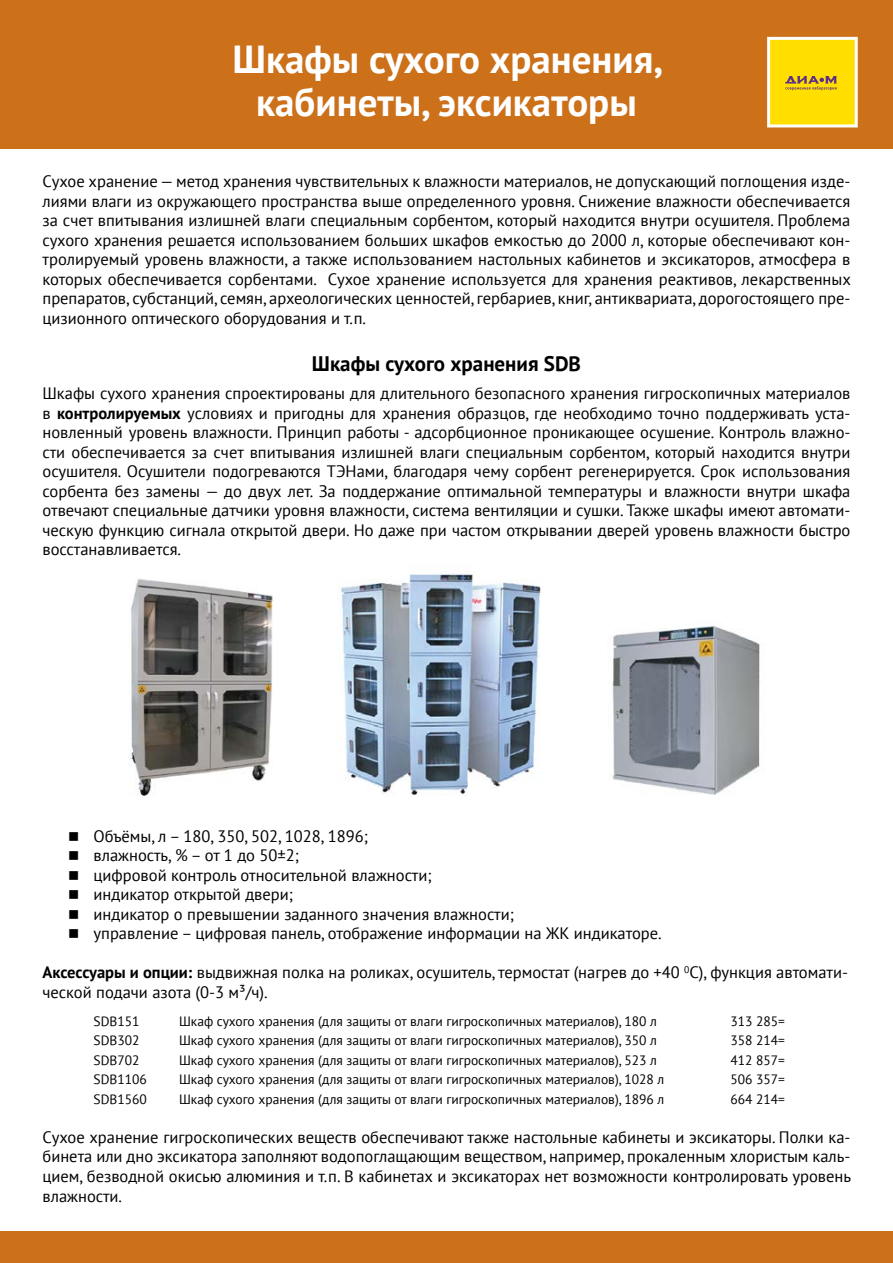
<style>
.page{position:relative;width:893px;height:1263px;background:#fff}
.page>*{position:absolute;margin:0;border:0;box-sizing:border-box;transform-origin:0 0}
.t1{font:700 39px/43.5px "PT Sans";color:#fff;text-align:center}
.t2{font:700 21px "PT Sans";color:#000}
.t3{font:16.5px/19.5px "PT Sans";color:#000;text-align:justify}
.t4{font:13.5px "PT Sans";color:#000}
.s1{font-weight:700}
</style>
<div class="page">
<div style="left:0;top:0;width:893px;height:149px;background:#cc7019"></div>
<div style="left:0;top:1231px;width:893px;height:32px;background:#cc7019"></div>
<div style="left:769px;top:38px;width:87px;height:88px;background:#ffde00"></div>
<svg style="left:785px;top:76px;width:52px;height:14px"></svg>
<div style="left:767px;top:37px;width:91px;height:90px;border:3px solid #fff"></div>
<img style="left:612px;top:625px;width:148px;height:170px">
<img style="left:338px;top:571px;width:203px;height:225px">
<img style="left:129px;top:579px;width:144px;height:217px">
<h1 class="t1" style="left:232px;top:36px;width:432px">Шкафы сухого хранения, кабинеты, эксикаторы</h1>
<p class="t3" style="left:43px;top:171px;width:810px">Сухое хранение — метод хранения чувствительных к влажности материалов, не допускающий поглощения изде&shy;лиями влаги из окружающего пространства выше определенного уровня. Снижение влажности обеспечивается за счет впитывания излишней влаги специальным сорбентом, который находится внутри осушителя. Проблема сухого хранения решается использованием больших шкафов емкостью до 2000 л, которые обеспечивают кон&shy;тролируемый уровень влажности, а также использованием настольных кабинетов и эксикаторов, атмосфера в которых обеспечивается сорбентами. Сухое хранение используется для хранения реактивов, лекарственных препаратов, субстанций, семян, археологических ценностей, гербариев, книг, антиквариата, дорогостоящего пре&shy;цизионного оптического оборудования и т.п.</p>
<p class="t2" style="left:312px;top:350px;width:271px">Шкафы сухого хранения SDB</p>
<p class="t3" style="left:43px;top:383px;width:809px">Шкафы сухого хранения спроектированы для длительного безопасного хранения гигроскопичных материалов в <span class="s1">контролируемых</span> условиях и пригодны для хранения образцов, где необходимо точно поддерживать уста&shy;новленный уровень влажности. Принцип работы - адсорбционное проникающее осушение. Контроль влажно&shy;сти обеспечивается за счет впитывания излишней влаги специальным сорбентом, который находится внутри осушителя. Осушители подогреваются ТЭНами, благодаря чему сорбент регенерируется. Срок использования сорбента без замены — до двух лет. За поддержание оптимальной температуры и влажности внутри шкафа отвечают специальные датчики уровня влажности, система вентиляции и сушки. Также шкафы имеют автомати&shy;ческую функцию сигнала открытой двери. Но даже при частом открывании дверей уровень влажности быстро восстанавливается.</p>
<p class="t3" style="left:68px;top:826px;width:301px">■ Объёмы, л – 180, 350, 502, 1028, 1896;</p>
<p class="t3" style="left:68px;top:845px;width:233px">■ влажность, % – от 1 до 50±2;</p>
<p class="t3" style="left:68px;top:865px;width:365px">■ цифровой контроль относительной влажности;</p>
<p class="t3" style="left:68px;top:884px;width:227px">■ индикатор открытой двери;</p>
<p class="t3" style="left:68px;top:904px;width:447px">■ индикатор о превышении заданного значения влажности;</p>
<p class="t3" style="left:68px;top:923px;width:595px">■ управление – цифровая панель, отображение информации на ЖК индикаторе.</p>
<p class="t3" style="left:43px;top:962px;width:807px"><span class="s1">Аксессуары и опции:</span> выдвижная полка на роликах, осушитель, термостат (нагрев до +40 <sup>0</sup>С), функция автомати&shy;ческой подачи азота (0-3 м³/ч).</p>
<p class="t4" style="left:94px;top:1012px;width:47px">SDB151</p>
<p class="t4" style="left:179px;top:1012px;width:479px">Шкаф сухого хранения (для защиты от влаги гигроскопичных материалов), 180 л</p>
<p class="t4" style="left:730px;top:1012px;width:56px">313 285=</p>
<p class="t4" style="left:94px;top:1032px;width:47px">SDB302</p>
<p class="t4" style="left:179px;top:1032px;width:479px">Шкаф сухого хранения (для защиты от влаги гигроскопичных материалов), 350 л</p>
<p class="t4" style="left:730px;top:1032px;width:56px">358 214=</p>
<p class="t4" style="left:94px;top:1051px;width:47px">SDB702</p>
<p class="t4" style="left:179px;top:1051px;width:479px">Шкаф сухого хранения (для защиты от влаги гигроскопичных материалов), 523 л</p>
<p class="t4" style="left:730px;top:1051px;width:56px">412 857=</p>
<p class="t4" style="left:94px;top:1071px;width:55px">SDB1106</p>
<p class="t4" style="left:179px;top:1071px;width:487px">Шкаф сухого хранения (для защиты от влаги гигроскопичных материалов), 1028 л</p>
<p class="t4" style="left:730px;top:1071px;width:56px">506 357=</p>
<p class="t4" style="left:94px;top:1090px;width:55px">SDB1560</p>
<p class="t4" style="left:179px;top:1090px;width:487px">Шкаф сухого хранения (для защиты от влаги гигроскопичных материалов), 1896 л</p>
<p class="t4" style="left:730px;top:1090px;width:56px">664 214=</p>
<p class="t3" style="left:43px;top:1127px;width:810px">Сухое хранение гигроскопических веществ обеспечивают также настольные кабинеты и эксикаторы. Полки ка&shy;бинета или дно эксикатора заполняют водопоглащающим веществом, например, прокаленным хлористым каль&shy;цием, безводной окисью алюминия и т.п. В кабинетах и эксикаторах нет возможности контролировать уровень влажности.</p>
</div>
